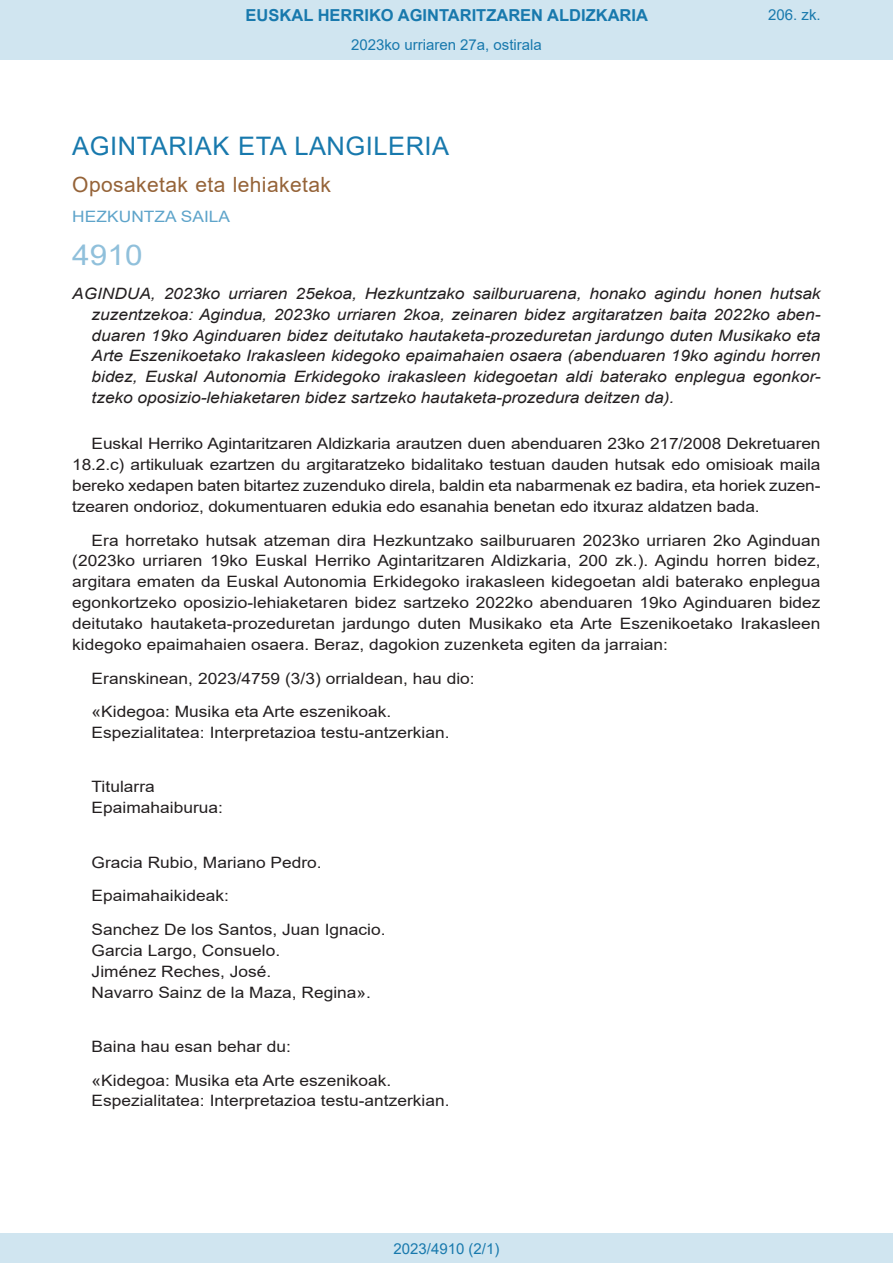
<style>
.page{position:relative;width:893px;height:1263px;background:#fff}
.page>*{position:absolute;margin:0;border:0;box-sizing:border-box;transform-origin:0 0}
.BOPVOrden{font:28.5px "Arial";color:#90c0db;scale:1.11 1}
.BOPVSeccion{font:25.5px "Arial";letter-spacing:.02em;color:#1879ad}
.BOPVSubseccion{font:21px "Arial";letter-spacing:.02em;color:#956338}
.t1{font:700 16.5px "Arial";color:#1879ad}
.BOPVDetalle{font:15.6px/20.9px "Arial";color:#231f20;text-align:justify;scale:1.11 1}
.BOPVTitulo{font:italic 15.6px/20.9px "Arial";letter-spacing:-.005em;color:#231f20;text-align:justify;scale:1.11 1}
.BOPVLista{font:15.6px "Arial";color:#231f20;scale:1.11 1}
.BOPVOrganismo{font:15.6px "Arial";letter-spacing:.005em;color:#5ea4ca;scale:1.11 1}
.Paginacion_Centro{font:15px "Arial";color:#1879ad}
</style>
<div class="page">
<div style="left:0;top:0;width:893px;height:60px;background:#d0e5f0"></div>
<div style="left:0;top:1233px;width:893px;height:30px;background:#d0e5f0"></div>
<p class="t1" style="left:246px;top:3px;width:404px">EUSKAL HERRIKO AGINTARITZAREN ALDIZKARIA</p>
<p class="Paginacion_Centro" style="left:351px;top:35px;width:192px">2023ko urriaren 27a, ostirala</p>
<p class="Paginacion_Centro" style="left:768px;top:5px;width:54px">206. zk.</p>
<p class="BOPVSeccion" style="left:72px;top:128px;width:378px">AGINTARIAK ETA LANGILERIA</p>
<p class="BOPVSubseccion" style="left:72px;top:171px;width:260px">Oposaketak eta lehiaketak</p>
<p class="BOPVOrganismo" style="left:72px;top:206px;width:144px">HEZKUNTZA SAILA</p>
<p class="BOPVOrden" style="left:72px;top:236px;width:65px">4910</p>
<p class="BOPVTitulo" style="left:92px;top:283px;width:658px;text-indent:-19px">AGINDUA, 2023ko urriaren 25ekoa, Hezkuntzako sailburuarena, honako agindu honen hutsak zuzentzekoa: Agindua, 2023ko urriaren 2koa, zeinaren bidez argitaratzen baita 2022ko aben&shy;duaren 19ko Aginduaren bidez deitutako hautaketa-prozeduretan jardungo duten Musikako eta Arte Eszenikoetako Irakasleen kidegoko epaimahaien osaera (abenduaren 19ko agindu horren bidez, Euskal Autonomia Erkidegoko irakasleen kidegoetan aldi baterako enplegua egonkor&shy;tzeko oposizio-lehiaketaren bidez sartzeko hautaketa-prozedura deitzen da).</p>
<p class="BOPVDetalle" style="left:72px;top:433px;width:676px;text-indent:19px">Euskal Herriko Agintaritzaren Aldizkaria arautzen duen abenduaren 23ko 217/2008 Dekretuaren 18.2.c) artikuluak ezartzen du argitaratzeko bidalitako testuan dauden hutsak edo omisioak maila bereko xedapen baten bitartez zuzenduko direla, baldin eta nabarmenak ez badira, eta horiek zuzen&shy;tzearen ondorioz, dokumentuaren edukia edo esanahia benetan edo itxuraz aldatzen bada.</p>
<p class="BOPVDetalle" style="left:72px;top:530px;width:676px;text-indent:19px">Era horretako hutsak atzeman dira Hezkuntzako sailburuaren 2023ko urriaren 2ko Aginduan (2023ko urriaren 19ko Euskal Herriko Agintaritzaren Aldizkaria, 200 zk.). Agindu horren bidez, argitara ematen da Euskal Autonomia Erkidegoko irakasleen kidegoetan aldi baterako enplegua egonkortzeko oposizio-lehiaketaren bidez sartzeko 2022ko abenduaren 19ko Aginduaren bidez deitutako hautaketa-prozeduretan jardungo duten Musikako eta Arte Eszenikoetako Irakasleen kidegoko epaimahaien osaera. Beraz, dagokion zuzenketa egiten da jarraian:</p>
<p class="BOPVDetalle" style="left:92px;top:667px;width:347px">Eranskinean, 2023/4759 (3/3) orrialdean, hau dio:</p>
<p class="BOPVLista" style="left:92px;top:701px;width:272px">«Kidegoa: Musika eta Arte eszenikoak.</p>
<p class="BOPVLista" style="left:92px;top:722px;width:324px">Espezialitatea: Interpretazioa testu-antzerkian.</p>
<p class="BOPVLista" style="left:92px;top:776px;width:58px">Titularra</p>
<p class="BOPVLista" style="left:92px;top:797px;width:120px">Epaimahaiburua:</p>
<p class="BOPVDetalle" style="left:92px;top:852px;width:209px">Gracia Rubio, Mariano Pedro.</p>
<p class="BOPVDetalle" style="left:92px;top:885px;width:125px">Epaimahaikideak:</p>
<p class="BOPVLista" style="left:92px;top:919px;width:266px">Sanchez De los Santos, Juan Ignacio.</p>
<p class="BOPVLista" style="left:92px;top:939px;width:171px">Garcia Largo, Consuelo.</p>
<p class="BOPVLista" style="left:92px;top:960px;width:163px">Jiménez Reches, José.</p>
<p class="BOPVLista" style="left:92px;top:981px;width:253px">Navarro Sainz de la Maza, Regina».</p>
<p class="BOPVDetalle" style="left:92px;top:1036px;width:181px">Baina hau esan behar du:</p>
<p class="BOPVLista" style="left:92px;top:1069px;width:272px">«Kidegoa: Musika eta Arte eszenikoak.</p>
<p class="BOPVLista" style="left:92px;top:1090px;width:324px">Espezialitatea: Interpretazioa testu-antzerkian.</p>
<p class="Paginacion_Centro" style="left:393px;top:1238px;width:107px">2023/4910 (2/1)</p>
</div>
